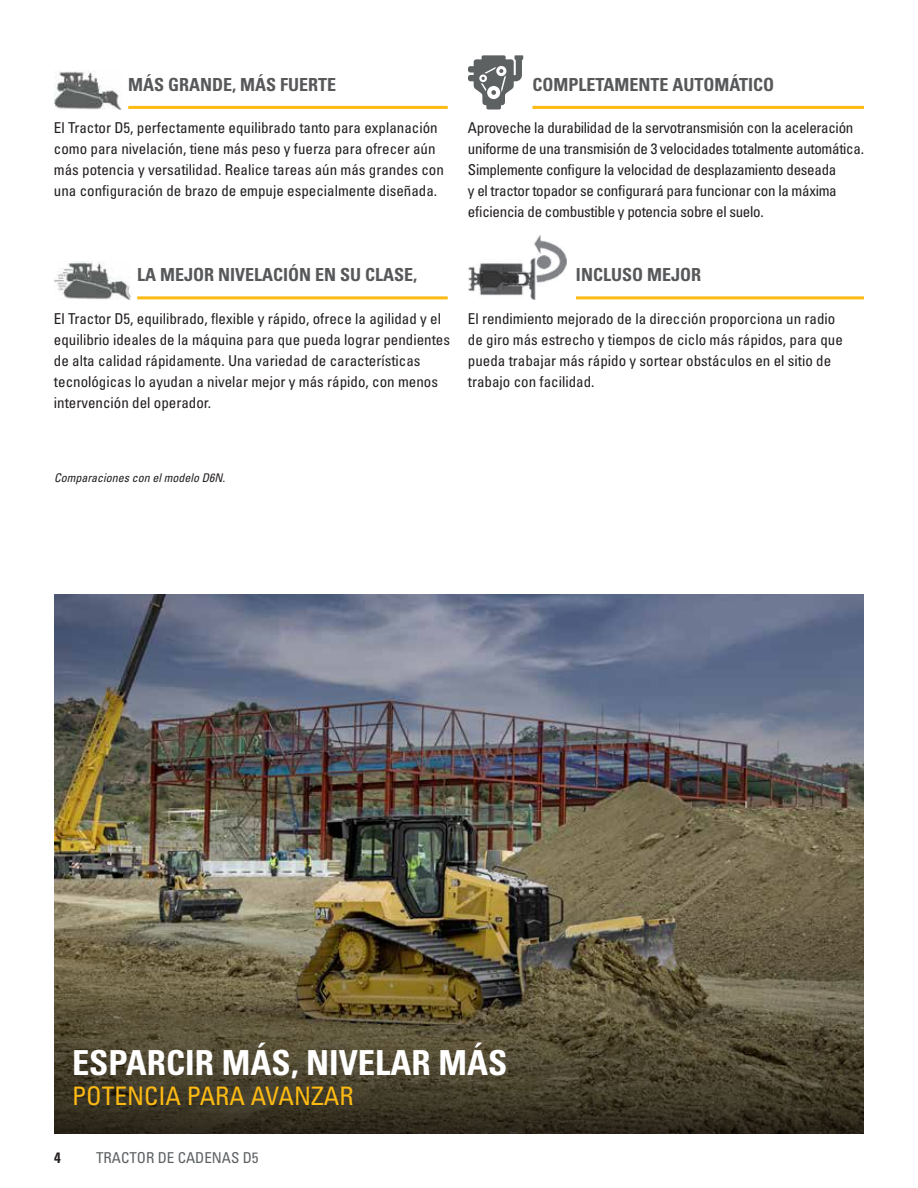
<style>
.page{position:relative;width:918px;height:1188px;background:#fff}
.page>*{position:absolute;margin:0;border:0;box-sizing:border-box;transform-origin:0 0}
.t1{font:34.5px "Univers LTCYR 67 Bold Cond";color:#fff}
.t2{font:condensed 25.5px "Univers LTCYR 57";color:#fcba13}
.t3{font:18px "Univers LTCYR 67 Bold Cond";color:#57585a}
.t4{font:condensed 15px/21px "Univers LTCYR 57";color:#231f20}
.t5{font:condensed 15px/21px "Univers LTCYR 57";letter-spacing:-.02em;color:#231f20}
.t6{font:condensed 15px "Univers LTCYR 57";color:#5d6163}
.t7{font:15px "Univers LTCYR 67 Bold Cond";color:#231f20}
.t8{font:italic condensed 12px "Univers LT Std";color:#231f20}
</style>
<div class="page">
<img style="left:54px;top:594px;width:810px;height:218px">
<img style="left:54px;top:812px;width:810px;height:322px">
<hr style="left:128px;top:106px;width:320px;height:3px;background:#fcba13">
<hr style="left:532px;top:106px;width:332px;height:3px;background:#fcba13">
<hr style="left:137px;top:296px;width:311px;height:3px;background:#fcba13">
<hr style="left:576px;top:296px;width:288px;height:3px;background:#fcba13">
<img style="left:54px;top:70px;width:68px;height:40px">
<img style="left:54px;top:261px;width:76px;height:39px">
<img style="left:468px;top:235px;width:99px;height:65px">
<svg style="left:468px;top:55px;width:55px;height:55px"></svg>
<p class="t3" style="left:128px;top:73px;width:209px">MÁS GRANDE, MÁS FUERTE</p>
<p class="t3" style="left:532px;top:73px;width:243px">COMPLETAMENTE AUTOMÁTICO</p>
<p class="t4" style="left:54px;top:117px;width:391px">El Tractor D5, perfectamente equilibrado tanto para explanación como para nivelación, tiene más peso y fuerza para ofrecer aún más potencia y versatilidad. Realice tareas aún más grandes con una configuración de brazo de empuje especialmente diseñada.</p>
<p class="t5" style="left:468px;top:117px;width:398px">Aproveche la durabilidad de la servotransmisión con la aceleración uniforme de una transmisión de 3 velocidades totalmente automática.<br>Simplemente configure la velocidad de desplazamiento deseada<br>y el tractor topador se configurará para funcionar con la máxima eficiencia de combustible y potencia sobre el suelo.</p>
<p class="t3" style="left:137px;top:264px;width:282px">LA MEJOR NIVELACIÓN EN SU CLASE,</p>
<p class="t3" style="left:576px;top:264px;width:127px">INCLUSO MEJOR</p>
<p class="t4" style="left:54px;top:308px;width:398px">El Tractor D5, equilibrado, flexible y rápido, ofrece la agilidad y el equilibrio ideales de la máquina para que pueda lograr pendientes de alta calidad rápidamente. Una variedad de características tecnológicas lo ayudan a nivelar mejor y más rápido, con menos intervención del operador.</p>
<p class="t4" style="left:468px;top:308px;width:376px">El rendimiento mejorado de la dirección proporciona un radio de giro más estrecho y tiempos de ciclo más rápidos, para que pueda trabajar más rápido y sortear obstáculos en el sitio de trabajo con facilidad.</p>
<p class="t8" style="left:54px;top:470px;width:173px">Comparaciones con el modelo D6N.</p>
<h1 class="t1" style="left:72px;top:1041px;width:437px">ESPARCIR MÁS, NIVELAR MÁS</h1>
<h2 class="t2" style="left:72px;top:1079px;width:283px">POTENCIA PARA AVANZAR</h2>
<p class="t7" style="left:54px;top:1148px;width:8px">4</p>
<p class="t6" style="left:96px;top:1148px;width:164px">TRACTOR DE CADENAS D5</p>
</div>
